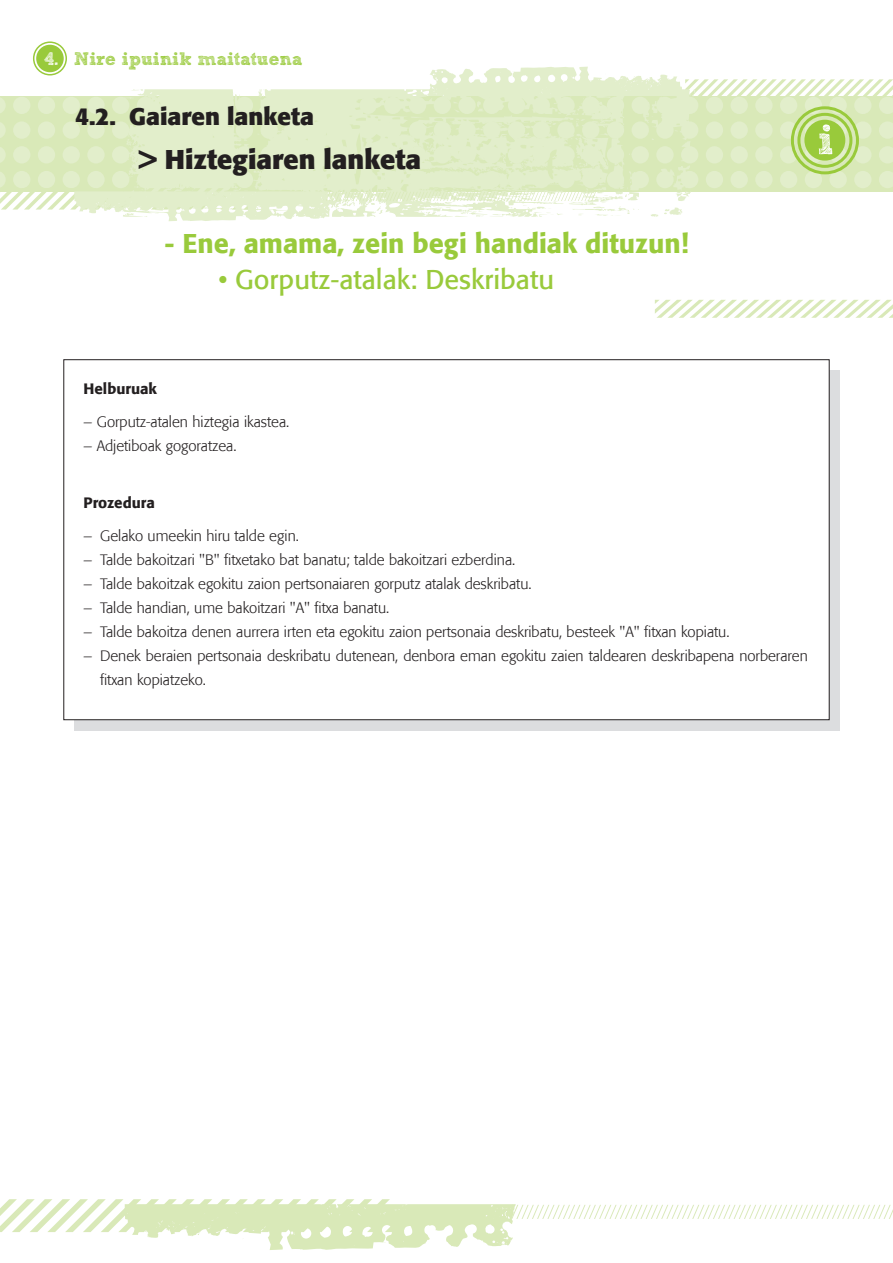
<style>
.page{position:relative;width:893px;height:1263px;background:#fff}
.page>*{position:absolute;margin:0;border:0;box-sizing:border-box;transform-origin:0 0}
.t1{font:500 27px "Formata";color:#99ca3b}
.t2{font:27px "Formata";color:#99ca3b}
.t3{font:700 27px "Formata";color:#231f20}
.t4{font:700 24px "Formata";color:#231f20}
.t5{font:18px "Sketch Rockwell";color:#99ca3b}
.t6{font:18px "Sketch Rockwell";color:#fff}
.t7{font:300 15px/24px "Formata";color:#231f20}
.t8{font:500 15px "Formata";color:#231f20}
</style>
<div class="page">
<svg style="left:430px;top:67px;width:463px;height:30px"></svg>
<svg style="left:0;top:97px;width:893px;height:91px;background:#dbeabd"></svg>
<svg style="left:123px;top:89px;width:572px;height:128px;background:#e1edc9"></svg>
<svg style="left:0;top:188px;width:596px;height:33px"></svg>
<div style="left:791px;top:106px;width:68px;height:68px;border:3px solid #99ca3b;border-radius:50%"></div>
<div style="left:797px;top:113px;width:55px;height:55px;border:3px solid #99ca3b;border-radius:50%"></div>
<div style="left:806px;top:121px;width:38px;height:38px;background:#99ca3b;border-radius:50%"></div>
<div style="left:804px;top:120px;width:41px;height:41px;border:3px solid #99ca3b;border-radius:50%"></div>
<svg style="left:819px;top:124px;width:13px;height:31px"></svg>
<svg style="left:0;top:1199px;width:893px;height:51px"></svg>
<div style="left:33px;top:41px;width:34px;height:34px;border:2px solid #99ca3b;border-radius:50%"></div>
<div style="left:37px;top:45px;width:26px;height:26px;background:#99ca3b;border-radius:50%"></div>
<div style="left:36px;top:45px;width:28px;height:27px;border:2px solid #99ca3b;border-radius:50%"></div>
<div style="left:74px;top:370px;width:766px;height:360px;background:#dcdddf"></div>
<div style="left:64px;top:360px;width:765px;height:360px;background:#fff"></div>
<svg style="left:655px;top:300px;width:238px;height:18px"></svg>
<p class="t6" style="left:44px;top:48px;width:15px">4.</p>
<p class="t5" style="left:74px;top:48px;width:230px">Nire ipuinik maitatuena</p>
<p class="t4" style="left:75px;top:102px;width:240px">4.2. Gaiaren lanketa</p>
<p class="t3" style="left:139px;top:143px;width:284px">&gt; Hiztegiaren lanketa</p>
<p class="t1" style="left:164px;top:226px;width:526px">- Ene, amama, zein begi handiak dituzun!</p>
<p class="t2" style="left:218px;top:263px;width:337px">• Gorputz-atalak: Deskribatu</p>
<p class="t8" style="left:84px;top:379px;width:75px">Helburuak</p>
<p class="t7" style="left:84px;top:409px;width:207px">– Gorputz-atalen hiztegia ikastea.</p>
<p class="t7" style="left:84px;top:433px;width:154px">– Adjetiboak gogoratzea.</p>
<p class="t8" style="left:84px;top:493px;width:73px">Prozedura</p>
<p class="t7" style="left:84px;top:523px;width:217px">– Gelako umeekin hiru talde egin.</p>
<p class="t7" style="left:84px;top:547px;width:433px">– Talde bakoitzari "B" fitxetako bat banatu; talde bakoitzari ezberdina.</p>
<p class="t7" style="left:84px;top:571px;width:449px">– Talde bakoitzak egokitu zaion pertsonaiaren gorputz atalak deskribatu.</p>
<p class="t7" style="left:84px;top:595px;width:307px">– Talde handian, ume bakoitzari "A" fitxa banatu.</p>
<p class="t7" style="left:84px;top:619px;width:647px">– Talde bakoitza denen aurrera irten eta egokitu zaion pertsonaia deskribatu, besteek "A" fitxan kopiatu.</p>
<p class="t7" style="left:100px;top:643px;width:709px;text-indent:-16px">– Denek beraien pertsonaia deskribatu dutenean, denbora eman egokitu zaien taldearen deskribapena norberaren fitxan kopiatzeko.</p>
</div>
